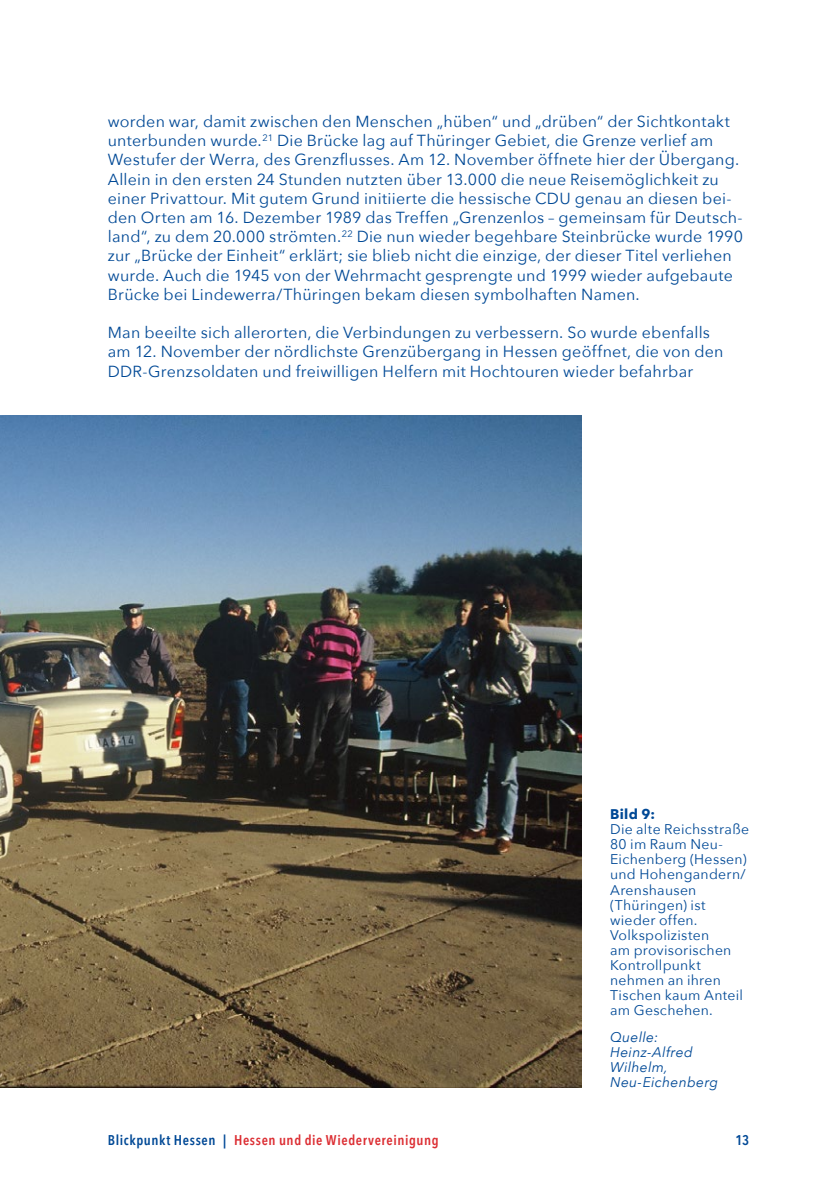
<style>
.page{position:relative;width:840px;height:1191px;background:#fff}
.page>*{position:absolute;margin:0;border:0;box-sizing:border-box;transform-origin:0 0}
.t1{font:16px/19.2px "Avenir Next";letter-spacing:.015em;color:#004996}
.t2{font:14px/15.2px "Avenir Next";letter-spacing:.02em;color:#004996}
.t3{font:600 condensed 14px "Avenir Next LT Pro";letter-spacing:.045em;color:#dc2f34}
.t4{font:italic 14px/15.2px "Avenir Next";letter-spacing:.02em;color:#004996}
.t5{font:700 14px "Avenir Next";color:#004996}
.t6{font:600 condensed 14px "Avenir Next LT Pro";color:#004996}
.s1{color:#004996}
</style>
<div class="page">
<img style="left:0;top:415px;width:581px;height:672px">
<p class="t1" style="left:108px;top:111px;width:636px">worden war, damit zwischen den Menschen „hüben“ und „drüben“ der Sichtkontakt unterbunden wurde.<sup>21</sup> Die Brücke lag auf Thüringer Gebiet, die Grenze verlief am Westufer der Werra, des Grenzflusses. Am 12. November öffnete hier der Übergang.<br>Allein in den ersten 24 Stunden nutzten über 13.000 die neue Reisemöglichkeit zu einer Privattour. Mit gutem Grund initiierte die hessische CDU genau an diesen bei&shy;den Orten am 16. Dezember 1989 das Treffen „Grenzenlos – gemeinsam für Deutsch&shy;land“, zu dem 20.000 strömten.<sup>22</sup> Die nun wieder begehbare Steinbrücke wurde 1990 zur „Brücke der Einheit“ erklärt; sie blieb nicht die einzige, der dieser Titel verliehen wurde. Auch die 1945 von der Wehrmacht gesprengte und 1999 wieder aufgebaute Brücke bei Lindewerra/Thüringen bekam diesen symbolhaften Namen.</p>
<p class="t1" style="left:108px;top:322px;width:616px">Man beeilte sich allerorten, die Verbindungen zu verbessern. So wurde ebenfalls am 12. November der nördlichste Grenzübergang in Hessen geöffnet, die von den<br>DDR-Grenzsoldaten und freiwilligen Helfern mit Hochtouren wieder befahrbar</p>
<p class="t5" style="left:609px;top:802px;width:47px">Bild 9:</p>
<p class="t2" style="left:609px;top:821px;width:140px">Die alte Reichsstraße<br>80 im Raum Neu-<br>Eichenberg (Hessen) und Hohengandern/<br>Arenshausen (Thüringen) ist wieder offen.<br>Volkspolizisten<br>am provisorischen<br>Kontrollpunkt nehmen an ihren<br>Tischen kaum Anteil am Geschehen.</p>
<p class="t4" style="left:609px;top:1028px;width:110px">Quelle:<br>Heinz-Alfred<br>Wilhelm,<br>Neu-Eichenberg</p>
<p class="t3" style="left:108px;top:1131px;width:332px"><span class="s1">Blickpunkt Hessen |</span> Hessen und die Wiedervereinigung</p>
<p class="t6" style="left:735px;top:1131px;width:15px">13</p>
</div>
